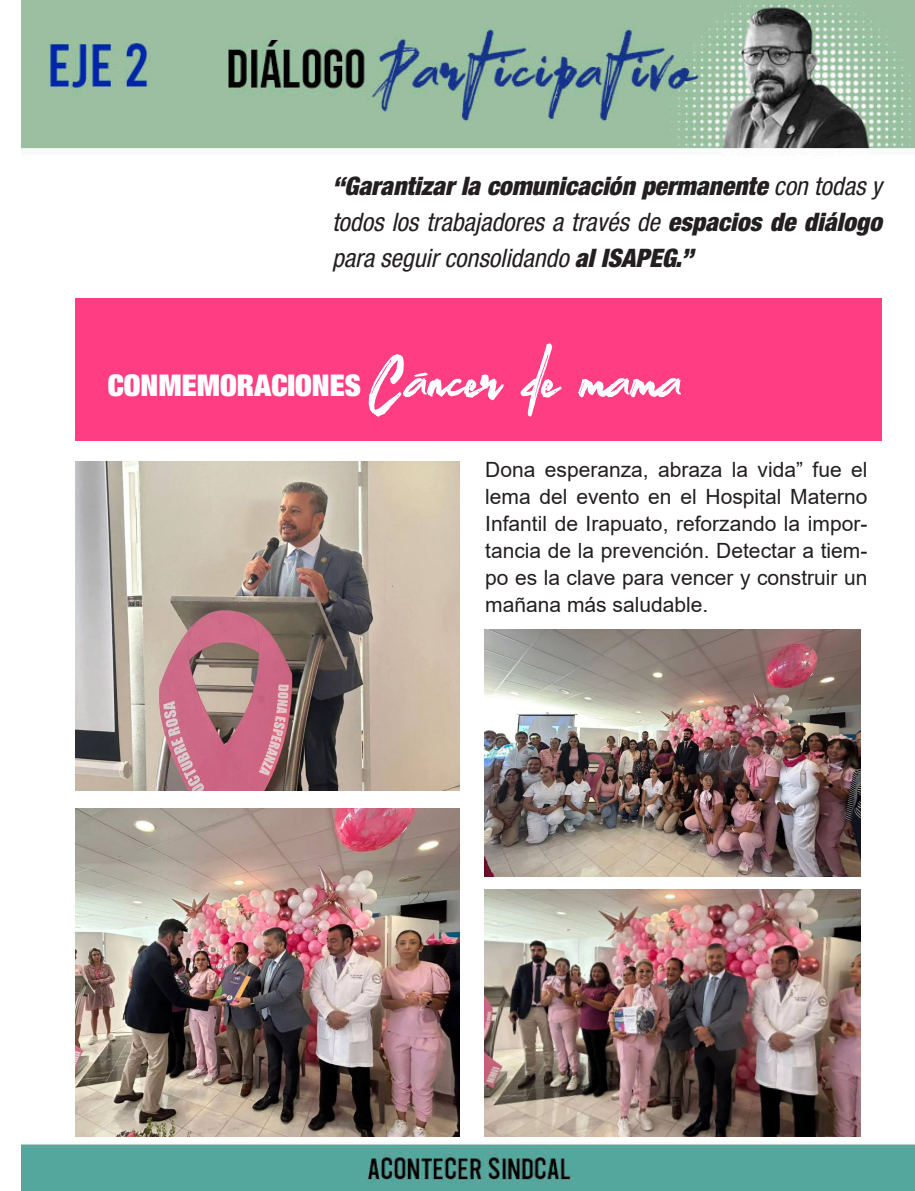
<style>
.page{position:relative;width:915px;height:1191px;background:#fff}
.page>*{position:absolute;margin:0;border:0;box-sizing:border-box;transform-origin:0 0}
.t1{font:67.5px "Alyester";letter-spacing:-.075em;color:#fff}
.t2{font:900 condensed 30px "Helvetica Neue LT Std";color:#fff}
.t3{font:italic 900 condensed 25.5px/36px "Helvetica Neue LT Std";color:#231f20;text-align:justify}
.Normal__Web{font:21px/27px "Arial";color:#231f20;text-align:justify}
.s1{font-weight:400}
</style>
<div class="page">
<img style="left:21px;top:0;width:893px;height:1191px">
<img style="left:75px;top:462px;width:384px;height:328px">
<img style="left:75px;top:808px;width:384px;height:329px">
<img style="left:484px;top:629px;width:376px;height:247px">
<img style="left:484px;top:889px;width:376px;height:248px">
<div style="left:75px;top:298px;width:806px;height:142px;background:#ff3d83"></div>
<p class="t3" style="left:332px;top:168px;width:551px">“Garantizar la comunicación permanente <span class="s1">con todas y todos los trabajadores a través de</span> espacios de diálogo <span class="s1">para seguir consolidando</span> al ISAPEG.”</p>
<p class="t2" style="left:108px;top:366px;width:254px">CONMEMORACIONES</p>
<p class="t1" style="left:368px;top:333px;width:314px">Cáncer de mama</p>
<p class="Normal__Web" style="left:485px;top:456px;width:383px">Dona esperanza, abraza la vida” fue el lema del evento en el Hospital Materno Infantil de Irapuato, reforzando la impor&shy;tancia de la prevención. Detectar a tiem&shy;po es la clave para vencer y construir un mañana más saludable.</p>
</div>
